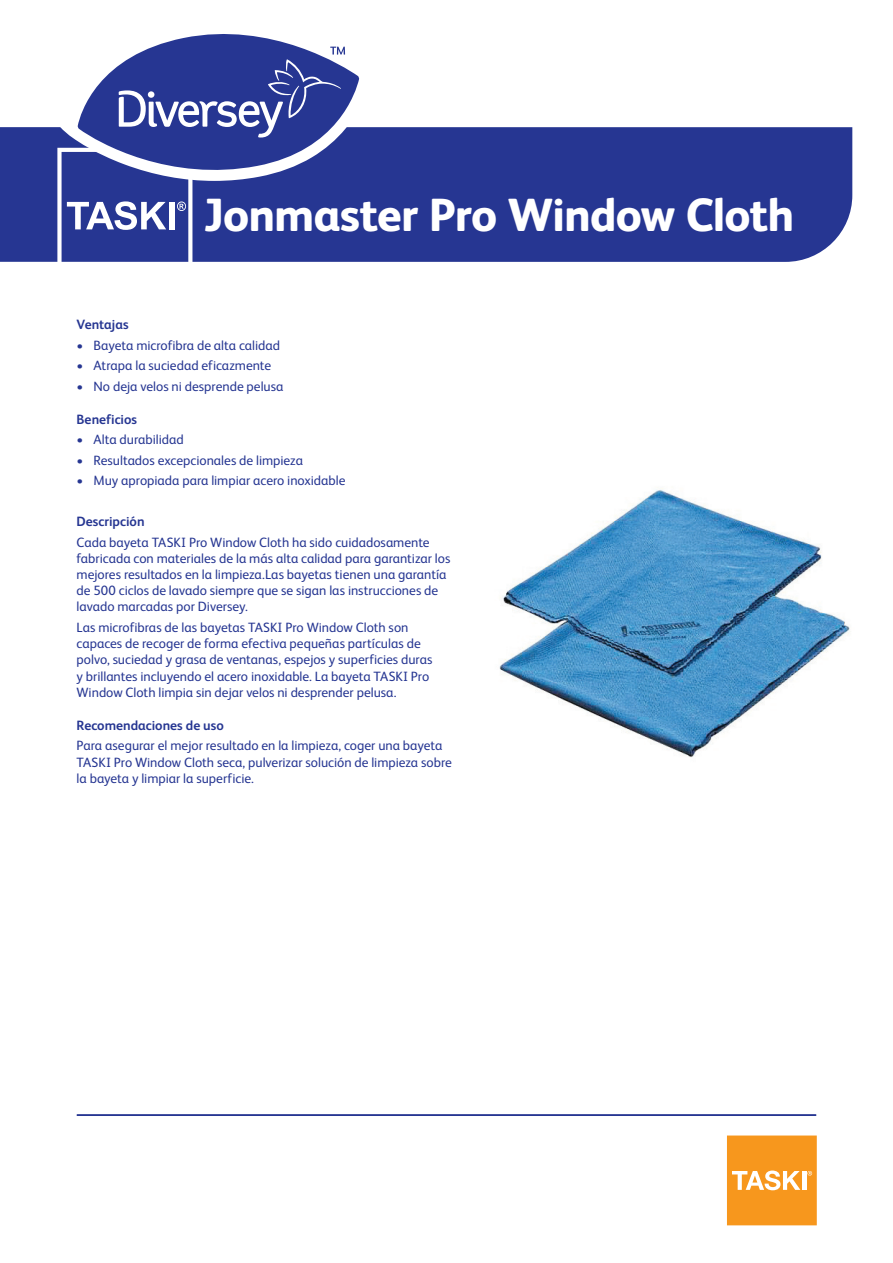
<style>
.page{position:relative;width:893px;height:1263px;background:#fff}
.page>*{position:absolute;margin:0;border:0;box-sizing:border-box;transform-origin:0 0}
.t1{font:800 46.5px "FS Albert Pro";letter-spacing:-.02em;color:#fff}
.Maintext{font:13.5px/16.2px "FS Albert Pro";color:#263692}
.Bullet_Text{font:13.5px/16.2px "FS Albert Pro";letter-spacing:-.005em;color:#263692}
.Subheads{font:700 13.5px "FS Albert Pro";color:#263692}
.Maintext-2{font:700 13.5px "FS Albert Pro";color:#263692}
</style>
<div class="page">
<div style="left:0;top:127px;width:852px;height:135px;background:#263692"></div>
<svg style="left:727px;top:1135px;width:90px;height:90px;background:#f7a032"></svg>
<svg style="left:57px;top:148px;width:135px;height:114px;background:#4e5ba6"></svg>
<div style="left:169px;top:202px;width:6px;height:27px;background:#fff"></div>
<hr style="left:77px;top:1114px;width:739px;height:2px;background:#263692">
<svg style="left:58px;top:78px;width:316px;height:103px"></svg>
<svg style="left:78px;top:34px;width:281px;height:148px;fill:#263692"></svg>
<svg style="left:119px;top:47px;width:226px;height:91px;background:#4a58a4"></svg>
<img style="left:499px;top:488px;width:351px;height:270px">
<p class="t1" style="left:203px;top:178px;width:593px">Jonmaster Pro Window Cloth</p>
<p class="Subheads" style="left:77px;top:315px;width:54px">Ventajas</p>
<p class="Maintext" style="left:77px;top:336px;width:205px">• Bayeta microfibra de alta calidad</p>
<p class="Maintext" style="left:77px;top:356px;width:196px">• Atrapa la suciedad eficazmente</p>
<p class="Maintext" style="left:77px;top:377px;width:208px">• No deja velos ni desprende pelusa</p>
<p class="Subheads" style="left:77px;top:410px;width:62px">Beneficios</p>
<p class="Maintext" style="left:77px;top:431px;width:109px">• Alta durabilidad</p>
<p class="Maintext" style="left:77px;top:451px;width:228px">• Resultados excepcionales de limpieza</p>
<p class="Maintext" style="left:77px;top:471px;width:270px">• Muy apropiada para limpiar acero inoxidable</p>
<p class="Maintext-2" style="left:77px;top:512px;width:70px">Descripción</p>
<p class="Maintext" style="left:77px;top:533px;width:375px">Cada bayeta TASKI Pro Window Cloth ha sido cuidadosamente fabricada con materiales de la más alta calidad para garantizar los mejores resultados en la limpieza.Las bayetas tienen una garantía de 500 ciclos de lavado siempre que se sigan las instrucciones de lavado marcadas por Diversey.</p>
<p class="Maintext" style="left:77px;top:618px;width:358px">Las microfibras de las bayetas TASKI Pro Window Cloth son capaces de recoger de forma efectiva pequeñas partículas de polvo, suciedad y grasa de ventanas, espejos y superficies duras y brillantes incluyendo el acero inoxidable. La bayeta TASKI Pro Window Cloth limpia sin dejar velos ni desprender pelusa.</p>
<p class="Subheads" style="left:77px;top:716px;width:149px">Recomendaciones de uso</p>
<p class="Bullet_Text" style="left:77px;top:737px;width:377px">Para asegurar el mejor resultado en la limpieza, coger una bayeta<br>TASKI Pro Window Cloth seca, pulverizar solución de limpieza sobre la bayeta y limpiar la superficie.</p>
</div>
